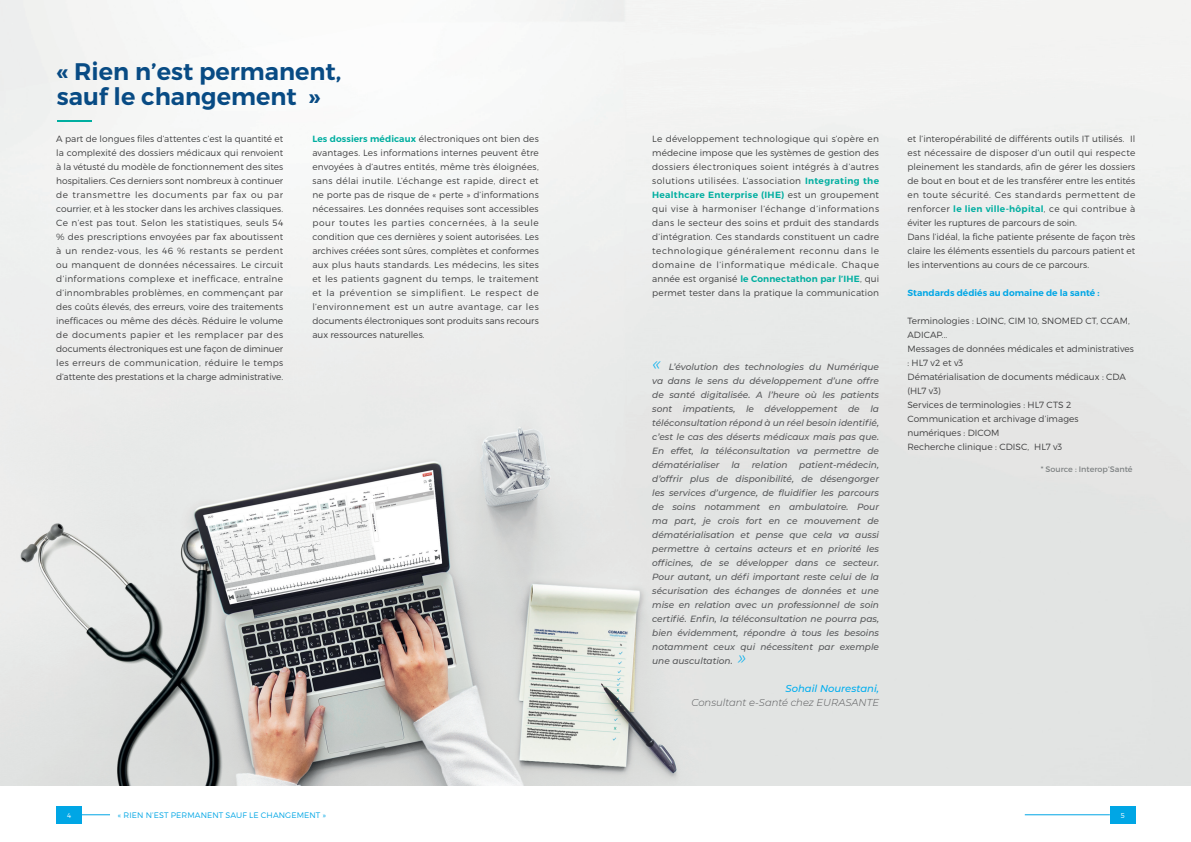
<style>
.page{position:relative;width:1191px;height:842px;background:#fff}
.page>*{position:absolute;margin:0;border:0;box-sizing:border-box;transform-origin:0 0}
.t1{font:600 24px/25px "Montserrat";color:#084b84}
.t2{font:italic 300 10px "Montserrat";color:#57585a}
.t3{font:italic 500 10px "Montserrat";color:#00aeef}
.t4{font:300 9px/14px "Montserrat";color:#3e3e3f;text-align:justify}
.t5{font:italic 500 9px/14px "Montserrat";color:#57585a;text-align:justify}
.t6{font:600 9px "Montserrat";letter-spacing:.005em;color:#00a6e5}
.t7{font:300 8px "Montserrat";letter-spacing:.01em;color:#00a6e5}
.t8{font:8px "Montserrat";color:#7f8384}
.t9{font:300 7px "Montserrat";color:#fff}
.s1{font-weight:600;color:#00aea0}
.s2{font-weight:300;font-size:19px;color:#00aeef}
</style>
<div class="page">
<img style="left:0;top:0;width:1191px;height:786px">
<hr style="left:57px;top:120px;width:35px;height:2px;background:#00aea0">
<div style="left:1109px;top:806px;width:26px;height:17px;background:#00a6e5"></div>
<div style="left:56px;top:806px;width:26px;height:17px;background:#00a6e5"></div>
<hr style="left:1024px;top:814px;width:85px;height:1px;background:#00a6e5">
<svg style="left:82px;top:814px;width:28px;height:1px"></svg>
<h1 class="t1" style="left:57px;top:59px;width:286px">« Rien n’est permanent, sauf le changement »</h1>
<p class="t4" style="left:312px;top:131px;width:228px"><span class="s1">Les dossiers médicaux</span> électroniques ont bien des avantages. Les informations internes peuvent être envoyées à d’autres entités, même très éloignées, sans délai inutile. L’échange est rapide, direct et ne porte pas de risque de « perte » d’informations nécessaires. Les données requises sont accessibles pour toutes les parties concernées, à la seule condition que ces dernières y soient autorisées. Les archives créées sont sûres, complètes et conformes aux plus hauts standards. Les médecins, les sites et les patients gagnent du temps, le traitement et la prévention se simplifient. Le respect de l’environnement est un autre avantage, car les documents électroniques sont produits sans recours aux ressources naturelles.</p>
<p class="t4" style="left:652px;top:131px;width:228px">Le développement technologique qui s’opère en médecine impose que les systèmes de gestion des dossiers électroniques soient intégrés à d’autres solutions utilisées. L’association <span class="s1">Integrating the Healthcare Enterprise (IHE)</span> est un groupement qui vise à harmoniser l’échange d’informations dans le secteur des soins et prduit des standards d’intégration. Ces standards constituent un cadre technologique généralement reconnu dans le domaine de l’informatique médicale. Chaque année est organisé <span class="s1">le Connectathon par l’IHE</span>, qui permet tester dans la pratique la communication</p>
<p class="t4" style="left:907px;top:131px;width:229px;text-align:left">et l’interopérabilité de différents outils IT utilisés. Il est nécessaire de disposer d’un outil qui respecte pleinement les standards, afin de gérer les dossiers de bout en bout et de les transférer entre les entités en toute sécurité. Ces standards permettent de renforcer <span class="s1">le lien ville-hôpital</span>, ce qui contribue à éviter les ruptures de parcours de soin.<br>Dans l’idéal, la fiche patiente présente de façon très claire les éléments essentiels du parcours patient et les interventions au cours de ce parcours.</p>
<p class="t4" style="left:56px;top:131px;width:229px">A part de longues files d’attentes c’est la quantité et la complexité des dossiers médicaux qui renvoient à la vétusté du modèle de fonctionnement des sites hospitaliers. Ces derniers sont nombreux à continuer de transmettre les documents par fax ou par courrier, et à les stocker dans les archives classiques.<br>Ce n’est pas tout. Selon les statistiques, seuls 54 % des prescriptions envoyées par fax aboutissent à un rendez-vous, les 46 % restants se perdent ou manquent de données nécessaires. Le circuit d’informations complexe et inefficace, entraîne d’innombrables problèmes, en commençant par des coûts élevés, des erreurs, voire des traitements inefficaces ou même des décès. Réduire le volume de documents papier et les remplacer par des documents électroniques est une façon de diminuer les erreurs de communication, réduire le temps d’attente des prestations et la charge administrative.</p>
<p class="t6" style="left:907px;top:287px;width:194px">Standards dédiés au domaine de la santé :</p>
<p class="t4" style="left:907px;top:314px;width:228px;text-align:left">Terminologies : LOINC, CIM 10, SNOMED CT, CCAM,<br>ADICAP...<br>Messages de données médicales et administratives : HL7 v2 et v3<br>Dématérialisation de documents médicaux : CDA (HL7 v3)<br>Services de terminologies : HL7 CTS 2<br>Communication et archivage d’images numériques : DICOM<br>Recherche clinique : CDISC, HL7 v3</p>
<p class="t8" style="left:1040px;top:464px;width:93px">* Source : Interop’Santé</p>
<p class="t5" style="left:652px;top:360px;width:228px"><span class="s2">«</span> L’évolution des technologies du Numérique va dans le sens du développement d’une offre de santé digitalisée. A l’heure où les patients sont impatients, le développement de la téléconsultation répond à un réel besoin identifié, c’est le cas des déserts médicaux mais pas que.<br>En effet, la téléconsultation va permettre de dématérialiser</p>
<p class="t5" style="left:652px;top:458px;width:228px;text-indent:147px">patient-médecin, d’offrir plus de disponibilité, de désengorger les services d’urgence, de fluidifier les parcours de soins notamment en ambulatoire. Pour ma part, je crois fort en ce mouvement de dématérialisation et pense que cela va aussi permettre à certains acteurs et en priorité les officines, de se développer dans ce secteur.<br>Pour autant, un défi important reste celui de la sécurisation des échanges de données et une mise en relation avec un professionnel de soin certifié. Enfin, la téléconsultation ne pourra pas, bien évidemment, répondre à tous les besoins notamment ceux qui nécessitent par exemple une auscultation. <span class="s2">»</span></p>
<p class="t3" style="left:785px;top:682px;width:95px">Sohail Nourestani,</p>
<p class="t2" style="left:691px;top:696px;width:189px">Consultant e-Santé chez EURASANTE</p>
<p class="t5" style="left:731px;top:458px;width:10px">la</p>
<p class="t5" style="left:751px;top:458px;width:37px">relation</p>
<p class="t9" style="left:67px;top:811px;width:6px">4</p>
<p class="t7" style="left:118px;top:810px;width:209px">« RIEN N’EST PERMANENT SAUF LE CHANGEMENT »</p>
<p class="t9" style="left:1120px;top:811px;width:5px">5</p>
</div>
